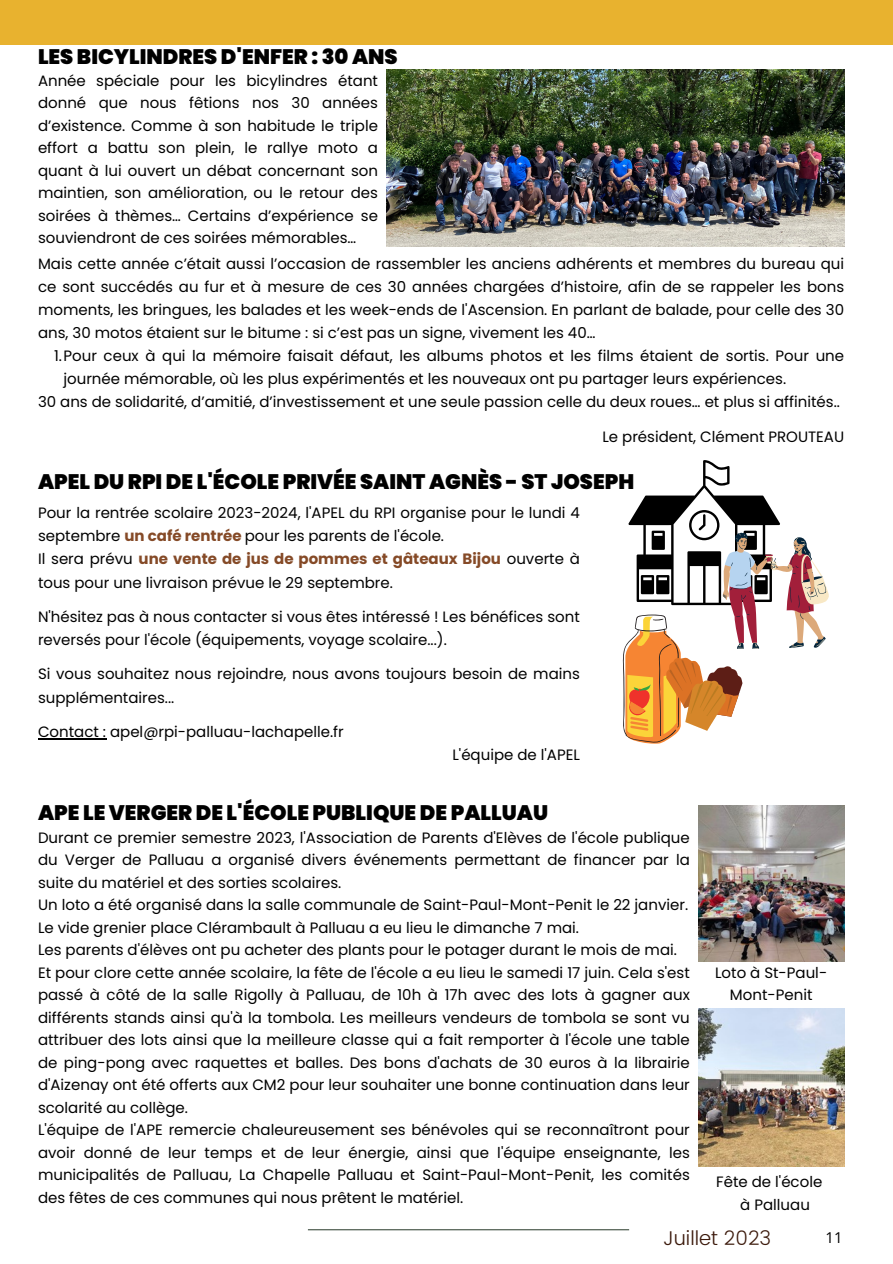
<style>
.page{position:relative;width:893px;height:1264px;background:#fff}
.page>*{position:absolute;margin:0;border:0;box-sizing:border-box;transform-origin:0 0}
.t1{font:900 21px "Poppins";color:#000}
.t2{font:300 19.95px "Poppins";color:#3c1a0c}
.t3{font:15px/22.5px "Poppins";color:#000}
.t4{font:15px "Open Sans";color:#000}
.s1{font-weight:700;color:#854a27}
</style>
<div class="page">
<div style="left:0;top:0;width:892px;height:45px;background:#e8b22f"></div>
<hr style="left:308px;top:1229px;width:321px;height:1px;background:#3e4e40">
<svg style="left:622px;top:460px;width:207px;height:283px"></svg>
<hr style="left:38px;top:738px;width:68px;height:1px;background:#000">
<img style="left:387px;top:70px;width:457px;height:176px">
<img style="left:698px;top:805px;width:146px;height:156px">
<img style="left:698px;top:1008px;width:146px;height:158px">
<p class="t1" style="left:38px;top:42px;width:361px">LES BICYLINDRES D'ENFER : 30 ANS</p>
<p class="t3" style="left:38px;top:69px;width:341px;text-align:justify">Année spéciale pour les bicylindres étant donné que nous fêtions nos 30 années d’existence. Comme à son habitude le triple effort a battu son plein, le rallye moto a quant à lui ouvert un débat concernant son maintien, son amélioration, ou le retour des soirées à thèmes… Certains d’expérience se souviendront de ces soirées mémorables…</p>
<p class="t3" style="left:38px;top:252px;width:807px;line-height:23.1px;text-align:justify">Mais cette année c’était aussi l’occasion de rassembler les anciens adhérents et membres du bureau qui ce sont succédés au fur et à mesure de ces 30 années chargées d’histoire, afin de se rappeler les bons moments, les bringues, les balades et les week-ends de l'Ascension. En parlant de balade, pour celle des 30 ans, 30 motos étaient sur le bitume : si c’est pas un signe, vivement les 40…</p>
<p class="t3" style="left:63px;top:344px;width:782px;line-height:23.1px;text-indent:-9px">1.Pour ceux à qui la mémoire faisait défaut, les albums photos et les films étaient de sortis. Pour une journée mémorable, où les plus expérimentés et les nouveaux ont pu partager leurs expériences.</p>
<p class="t3" style="left:38px;top:391px;width:803px">30 ans de solidarité, d’amitié, d’investissement et une seule passion celle du deux roues… et plus si affinités..</p>
<p class="t3" style="left:602px;top:425px;width:243px">Le président, Clément PROUTEAU</p>
<p class="t1" style="left:38px;top:466px;width:597px">APEL DU RPI DE L'ÉCOLE PRIVÉE SAINT AGNÈS - ST JOSEPH</p>
<p class="t3" style="left:38px;top:501px;width:543px;line-height:23.1px">Pour la rentrée scolaire 2023-2024, l'APEL du RPI organise pour le lundi 4 septembre <span class="s1">un café rentrée</span> pour les parents de l'école.</p>
<p class="t3" style="left:38px;top:547px;width:543px;line-height:23.1px">Il sera prévu <span class="s1">une vente de jus de pommes et gâteaux Bijou</span> ouverte à tous pour une livraison prévue le 29 septembre.</p>
<p class="t3" style="left:38px;top:605px;width:543px;line-height:23.1px">N'hésitez pas à nous contacter si vous êtes intéressé ! Les bénéfices sont reversés pour l'école (équipements, voyage scolaire...).</p>
<p class="t3" style="left:38px;top:662px;width:543px;line-height:23.1px">Si vous souhaitez nous rejoindre, nous avons toujours besoin de mains supplémentaires...</p>
<p class="t3" style="left:38px;top:720px;width:307px">Contact : apel@rpi-palluau-lachapelle.fr</p>
<p class="t3" style="left:452px;top:743px;width:129px">L'équipe de l'APEL</p>
<p class="t1" style="left:38px;top:798px;width:511px">APE LE VERGER DE L'ÉCOLE PUBLIQUE DE PALLUAU</p>
<p class="t3" style="left:38px;top:826px;width:653px;text-align:justify">Durant ce premier semestre 2023, l'Association de Parents d'Elèves de l'école publique du Verger de Palluau a organisé divers événements permettant de financer par la suite du matériel et des sorties scolaires.</p>
<p class="t3" style="left:38px;top:893px;width:651px">Un loto a été organisé dans la salle communale de Saint-Paul-Mont-Penit le 22 janvier.</p>
<p class="t3" style="left:38px;top:916px;width:542px">Le vide grenier place Clérambault à Palluau a eu lieu le dimanche 7 mai.</p>
<p class="t3" style="left:38px;top:938px;width:640px">Les parents d'élèves ont pu acheter des plants pour le potager durant le mois de mai.</p>
<p class="t3" style="left:38px;top:961px;width:653px;text-align:justify">Et pour clore cette année scolaire, la fête de l'école a eu lieu le samedi 17 juin. Cela s'est passé à côté de la salle Rigolly à Palluau, de 10h à 17h avec des lots à gagner aux différents stands ainsi qu'à la tombola. Les meilleurs vendeurs de tombola se sont vu attribuer des lots ainsi que la meilleure classe qui a fait remporter à l'école une table de ping-pong avec raquettes et balles. Des bons d'achats de 30 euros à la librairie d'Aizenay ont été offerts aux CM2 pour leur souhaiter une bonne continuation dans leur scolarité au collège.</p>
<p class="t3" style="left:38px;top:1118px;width:653px;text-align:justify">L'équipe de l'APE remercie chaleureusement ses bénévoles qui se reconnaîtront pour avoir donné de leur temps et de leur énergie, ainsi que l'équipe enseignante, les municipalités de Palluau, La Chapelle Palluau et Saint-Paul-Mont-Penit, les comités des fêtes de ces communes qui nous prêtent le matériel.</p>
<p class="t3" style="left:715px;top:961px;width:114px">Loto à St-Paul-</p>
<p class="t3" style="left:729px;top:983px;width:84px">Mont-Penit</p>
<p class="t3" style="left:716px;top:1170px;width:108px">Fête de l'école</p>
<p class="t3" style="left:740px;top:1193px;width:71px">à Palluau</p>
<p class="t2" style="left:663px;top:1226px;width:110px">Juillet 2023</p>
<p class="t4" style="left:825px;top:1227px;width:19px">11</p>
</div>
